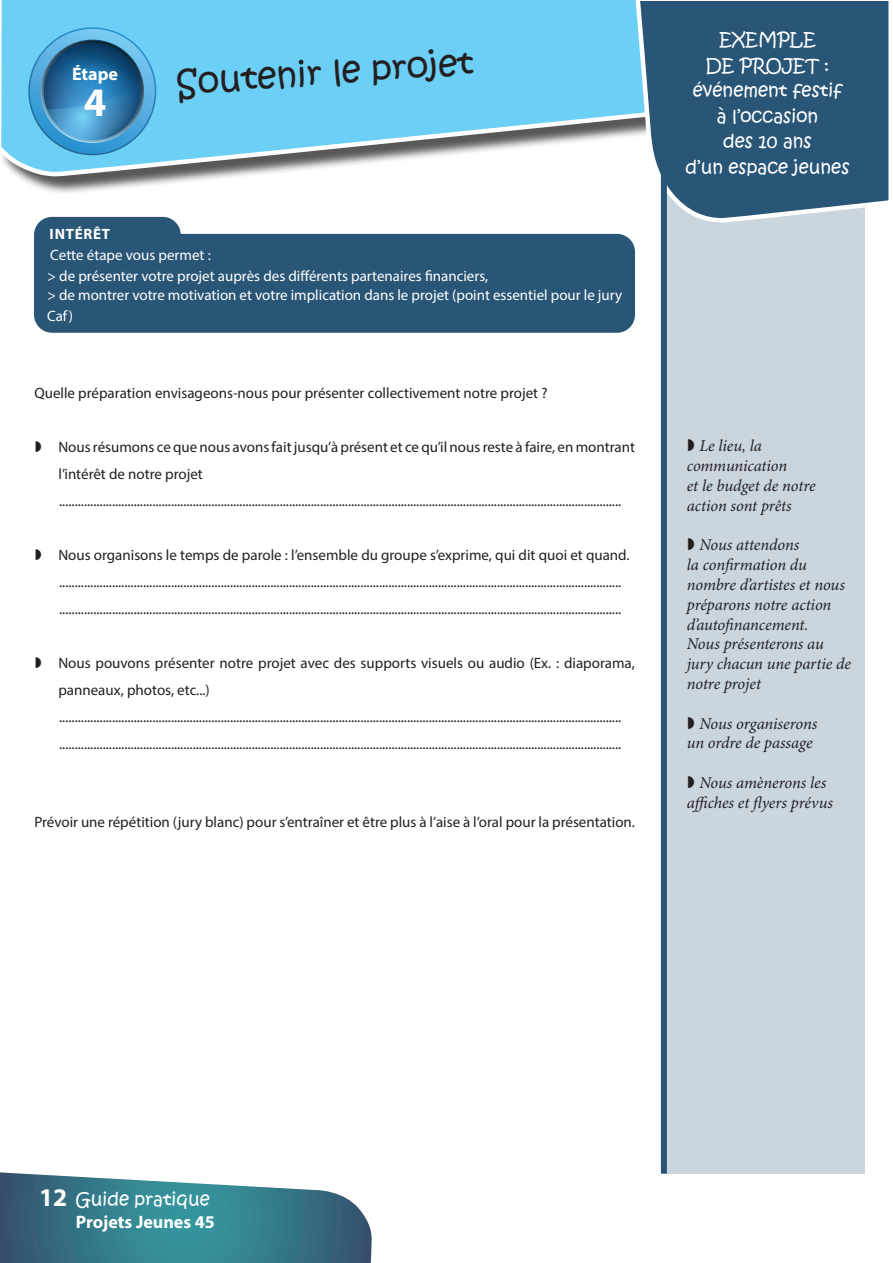
<style>
.page{position:relative;width:893px;height:1263px;background:#fff}
.page>*{position:absolute;margin:0;border:0;box-sizing:border-box;transform-origin:0 0}
.t1{font:700 40.5px "Myriad Pro";color:#fff}
.t2{font:34.5px "Kristen ITC";color:#231f20}
.t3{font:18px "Kristen ITC";color:#fff}
.t4{font:700 18px "Myriad Pro";color:#fff}
.t5{font:italic 16.5px/19.8px "Minion Pro";letter-spacing:-.01em;color:#231f20}
.retrait_négatif{font:15px/27px "Myriad Pro";color:#231f20}
.retrait_négatif-2{font:15px/21px "Myriad Pro";color:#fff}
.retrait_négatif-3{font:700 15px "Myriad Pro";letter-spacing:.05em;color:#fff}
.s1{font-family:"Myriad Pro";font-weight:700;font-size:25.5px}
</style>
<div class="page">
<svg style="left:0;top:1172px;width:372px;height:91px;background:#4f8897"></svg>
<div style="left:663px;top:111px;width:202px;height:1063px;background:#cad5dd"></div>
<div style="left:0;top:0;width:809px;height:195px;background:#231f20;opacity:.75"></div>
<svg style="left:0;top:0;width:633px;height:179px;background:#81ceec"></svg>
<svg style="left:633px;top:0;width:256px;height:225px;background:#416a86"></svg>
<div style="left:34px;top:217px;width:147px;height:56px;background:#295676;border-radius:18px"></div>
<div style="left:34px;top:234px;width:601px;height:99px;background:#295676;border-radius:18px"></div>
<div style="left:661px;top:156px;width:6px;height:1018px;background:#295676"></div>
<svg style="left:20px;top:27px;width:145px;height:137px;background:#4b9fcc"></svg>
<p class="t4" style="left:72px;top:62px;width:47px">Étape</p>
<p class="t1" style="left:84px;top:76px;width:24px">4</p>
<p class="t2" style="left:175px;top:61px;width:299px;rotate:-4deg">Soutenir le projet</p>
<p class="retrait_négatif-3" style="left:50px;top:224px;width:62px">INTÉRÊT</p>
<p class="retrait_négatif-2" style="left:50px;top:244px;width:162px">Cette étape vous permet :</p>
<p class="retrait_négatif-2" style="left:47px;top:265px;width:443px">&gt; de présenter votre projet auprès des différents partenaires financiers,</p>
<p class="retrait_négatif-2" style="left:47px;top:284px;width:577px">&gt; de montrer votre motivation et votre implication dans le projet (point essentiel pour le jury<br>Caf)</p>
<p class="retrait_négatif" style="left:34px;top:379px;width:515px">Quelle préparation envisageons-nous pour présenter collectivement notre projet ?</p>
<p class="retrait_négatif" style="left:58px;top:433px;width:578px">Nous résumons ce que nous avons fait jusqu’à présent et ce qu’il nous reste à faire, en montrant l’intérêt de notre projet</p>
<p class="retrait_négatif" style="left:59px;top:487px;width:564px">.....................................................................................................................................................................................</p>
<p class="retrait_négatif" style="left:58px;top:541px;width:573px">Nous organisons le temps de parole : l’ensemble du groupe s’exprime, qui dit quoi et quand.</p>
<p class="retrait_négatif" style="left:59px;top:568px;width:564px">..................................................................................................................................................................................... .....................................................................................................................................................................................</p>
<p class="retrait_négatif" style="left:58px;top:649px;width:578px">Nous pouvons présenter notre projet avec des supports visuels ou audio (Ex. : diaporama, panneaux, photos, etc...)</p>
<p class="retrait_négatif" style="left:59px;top:703px;width:564px">..................................................................................................................................................................................... .....................................................................................................................................................................................</p>
<p class="retrait_négatif" style="left:34px;top:808px;width:602px">Prévoir une répétition (jury blanc) pour s’entraîner et être plus à l’aise à l’oral pour la présentation.</p>
<p class="t3" style="left:719px;top:28px;width:98px">EXEMPLE</p>
<p class="t3" style="left:705px;top:53px;width:126px">DE PROJET :</p>
<p class="t3" style="left:693px;top:79px;width:151px">événement festif</p>
<p class="t3" style="left:717px;top:104px;width:103px">à l’occasion</p>
<p class="t3" style="left:723px;top:130px;width:90px">des 10 ans</p>
<p class="t3" style="left:685px;top:155px;width:165px">d’un espace jeunes</p>
<p class="t5" style="left:687px;top:437px;width:102px;text-indent:13px">Le lieu, la communication</p>
<p class="t5" style="left:687px;top:476px;width:130px">et le budget de notre action sont prêts</p>
<p class="t5" style="left:687px;top:536px;width:160px;text-indent:13px">Nous attendons<br>la confirmation du nombre d’artistes et nous préparons notre action d’autofinancement.</p>
<p class="t5" style="left:687px;top:635px;width:139px">Nous présenterons au</p>
<p class="t5" style="left:687px;top:655px;width:166px">jury chacun une partie de</p>
<p class="t5" style="left:687px;top:674px;width:76px">notre projet</p>
<p class="t5" style="left:699px;top:714px;width:120px">Nous organiserons</p>
<p class="t5" style="left:687px;top:734px;width:127px">un ordre de passage</p>
<p class="t5" style="left:699px;top:773px;width:128px">Nous amènerons les</p>
<p class="t5" style="left:687px;top:793px;width:148px">affiches et flyers prévus</p>
<p class="t3" style="left:39px;top:1188px;width:172px"><span class="s1">12</span> Guide pratique</p>
<p class="t4" style="left:76px;top:1210px;width:141px">Projets Jeunes 45</p>
</div>
